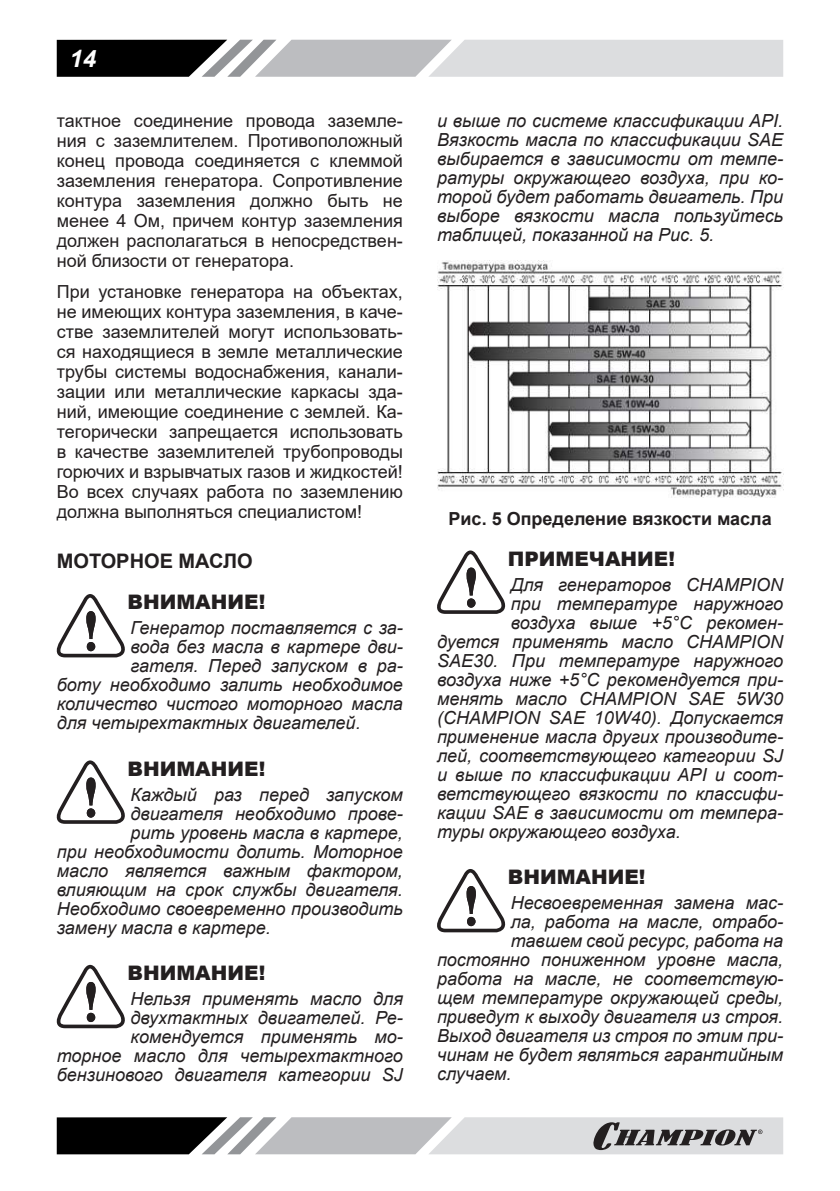
<style>
.page{position:relative;width:840px;height:1191px;background:#fff}
.page>*{position:absolute;margin:0;border:0;box-sizing:border-box;transform-origin:0 0}
.t1{font:italic 700 24px "Arial";color:#fff}
.t2{font:900 20px "Arial";color:#231f20}
.t3{font:700 20px "Arial";color:#231f20}
.t4{font:italic 18px/19px "Arial";color:#231f20;text-align:right}
.t5{font:18px/20px "Arial";color:#231f20;text-align:justify}
.t6{font:700 18px "Arial";color:#231f20}
</style>
<div class="page">
<svg style="left:57px;top:40px;width:725px;height:37px"></svg>
<svg style="left:57px;top:1117px;width:725px;height:37px"></svg>
<svg style="left:56px;top:594px;width:69px;height:63px"></svg>
<svg style="left:56px;top:760px;width:69px;height:64px"></svg>
<svg style="left:56px;top:965px;width:69px;height:63px"></svg>
<img style="left:437px;top:261px;width:345px;height:236px">
<svg style="left:437px;top:550px;width:68px;height:64px"></svg>
<svg style="left:437px;top:869px;width:68px;height:63px"></svg>
<h1 class="t1" style="left:70px;top:42px;width:28px">14</h1>
<p class="t5" style="left:57px;top:110px;width:347px">тактное соединение провода заземле&shy;ния с заземлителем. Противоположный конец провода соединяется с клеммой заземления генератора. Сопротивление контура заземления должно быть не менее 4 Ом, причем контур заземления должен располагаться в непосредствен&shy;ной близости от генератора.</p>
<p class="t5" style="left:57px;top:281px;width:347px">При установке генератора на объектах, не имеющих контура заземления, в каче&shy;стве заземлителей могут использовать&shy;ся находящиеся в земле металлические трубы системы водоснабжения, канали&shy;зации или металлические каркасы зда&shy;ний, имеющие соединение с землей. Ка&shy;тегорически запрещается использовать в качестве заземлителей трубопроводы горючих и взрывчатых газов и жидкостей!<br>Во всех случаях работа по заземлению должна выполняться специалистом!</p>
<p class="t3" style="left:57px;top:547px;width:197px">МОТОРНОЕ МАСЛО</p>
<p class="t2" style="left:127px;top:588px;width:139px">ВНИМАНИЕ!</p>
<p class="t4" style="left:130px;top:618px;width:274px">Генератор поставляется с за-</p>
<p class="t4" style="left:130px;top:637px;width:274px">вода без масла в картере дви-</p>
<p class="t4" style="left:130px;top:656px;width:274px">гателя. Перед запуском в ра-</p>
<p class="t4" style="left:57px;top:675px;width:347px">боту необходимо залить необходимое</p>
<p class="t4" style="left:57px;top:694px;width:347px">количество чистого моторного масла</p>
<p class="t4" style="left:57px;top:713px;width:305px">для четырехтактных двигателей.</p>
<p class="t2" style="left:127px;top:754px;width:139px">ВНИМАНИЕ!</p>
<p class="t4" style="left:130px;top:785px;width:274px">Каждый раз перед запуском</p>
<p class="t4" style="left:130px;top:804px;width:274px">двигателя необходимо прове-</p>
<p class="t4" style="left:130px;top:823px;width:274px">рить уровень масла в картере,</p>
<p class="t4" style="left:57px;top:842px;width:347px">при необходимости долить. Моторное</p>
<p class="t4" style="left:57px;top:861px;width:347px">масло является важным фактором,</p>
<p class="t4" style="left:57px;top:880px;width:347px">влияющим на срок службы двигателя.</p>
<p class="t4" style="left:57px;top:899px;width:347px">Необходимо своевременно производить</p>
<p class="t4" style="left:57px;top:918px;width:215px">замену масла в картере.</p>
<p class="t2" style="left:127px;top:958px;width:139px">ВНИМАНИЕ!</p>
<p class="t4" style="left:57px;top:989px;width:347px">Нельзя применять масло для двухтактных двигателей. Ре&shy;комендуется применять мо-<br>торное масло для четырехтактного бензинового двигателя категории SJ</p>
<p class="t4" style="left:437px;top:111px;width:347px;text-align:justify">и выше по системе классификации API.<br>Вязкость масла по классификации SAE выбирается в зависимости от темпе&shy;ратуры окружающего воздуха, при ко&shy;торой будет работать двигатель. При выборе вязкости масла пользуйтесь таблицей, показанной на Рис. 5.</p>
<p class="t6" style="left:448px;top:506px;width:324px">Рис. 5 Определение вязкости масла</p>
<p class="t2" style="left:507px;top:544px;width:169px">ПРИМЕЧАНИЕ!</p>
<p class="t4" style="left:510px;top:575px;width:274px">Для генераторов CHAMPION</p>
<p class="t4" style="left:510px;top:594px;width:274px">при температуре наружного</p>
<p class="t4" style="left:510px;top:613px;width:274px">воздуха выше +5°С рекомен-</p>
<p class="t4" style="left:437px;top:632px;width:347px">дуется применять масло CHAMPION</p>
<p class="t4" style="left:437px;top:651px;width:347px">SAE30. При температуре наружного</p>
<p class="t4" style="left:437px;top:670px;width:347px">воздуха ниже +5°С рекомендуется при-</p>
<p class="t4" style="left:437px;top:689px;width:347px">менять масло CHAMPION SAE 5W30</p>
<p class="t4" style="left:437px;top:708px;width:347px">(CHAMPION SAE 10W40). Допускается</p>
<p class="t4" style="left:437px;top:727px;width:347px">применение масла других производите-</p>
<p class="t4" style="left:437px;top:746px;width:347px">лей, соответствующего категории SJ</p>
<p class="t4" style="left:437px;top:765px;width:347px">и выше по классификации API и соот-</p>
<p class="t4" style="left:437px;top:784px;width:347px">ветствующего вязкости по классифи-</p>
<p class="t4" style="left:437px;top:803px;width:347px">кации SAE в зависимости от темпера-</p>
<p class="t4" style="left:437px;top:822px;width:245px">туры окружающего воздуха.</p>
<p class="t2" style="left:507px;top:862px;width:139px">ВНИМАНИЕ!</p>
<p class="t4" style="left:510px;top:893px;width:274px">Несвоевременная замена мас-</p>
<p class="t4" style="left:510px;top:912px;width:274px">ла, работа на масле, отрабо-</p>
<p class="t4" style="left:510px;top:931px;width:274px">тавшем свой ресурс, работа на</p>
<p class="t4" style="left:437px;top:950px;width:347px">постоянно пониженном уровне масла,</p>
<p class="t4" style="left:437px;top:969px;width:347px">работа на масле, не соответствую-</p>
<p class="t4" style="left:437px;top:988px;width:347px">щем температуре окружающей среды,</p>
<p class="t4" style="left:437px;top:1007px;width:347px">приведут к выходу двигателя из строя.</p>
<p class="t4" style="left:437px;top:1026px;width:347px">Выход двигателя из строя по этим при-</p>
<p class="t4" style="left:437px;top:1045px;width:347px">чинам не будет являться гарантийным</p>
<p class="t4" style="left:437px;top:1064px;width:76px">случаем.</p>
</div>
